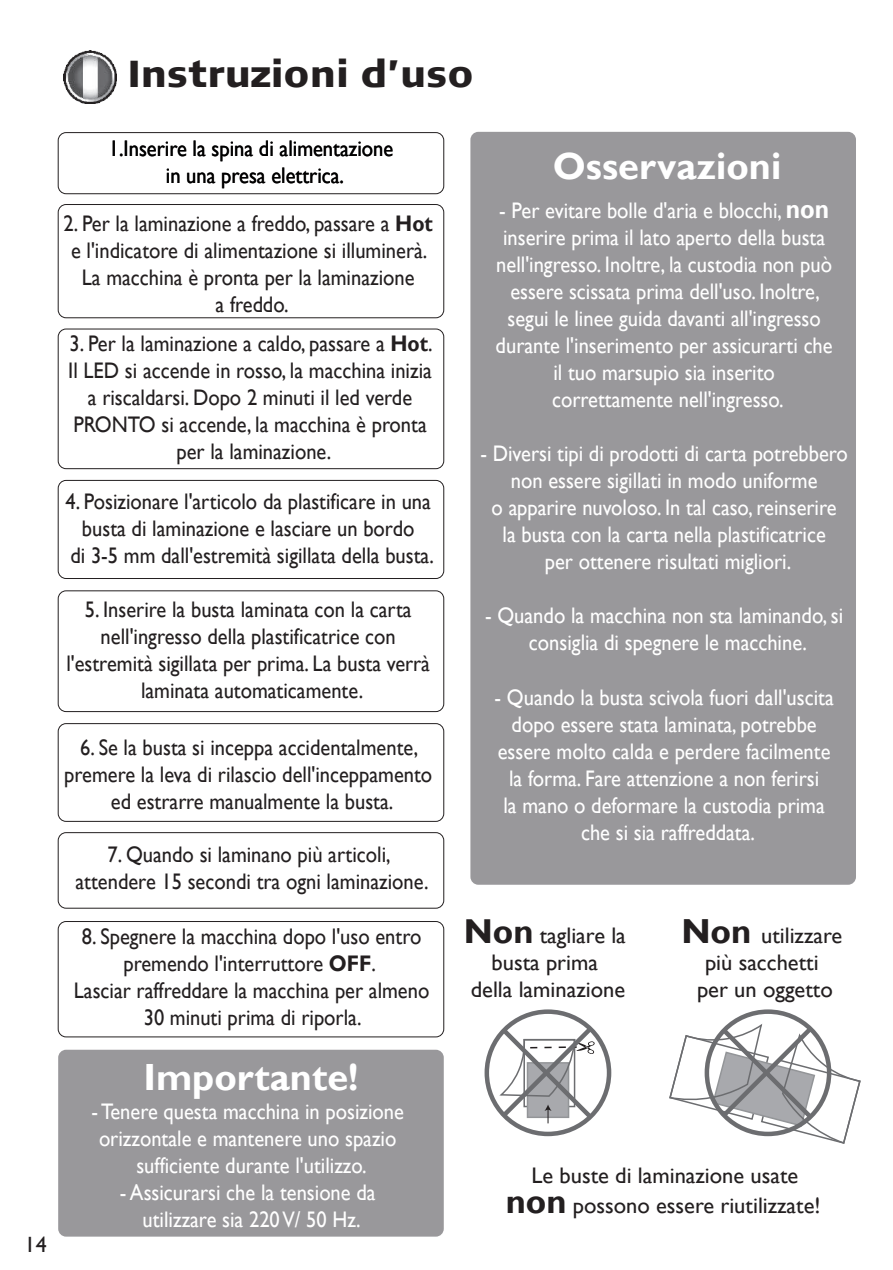
<style>
.page{position:relative;width:893px;height:1270px;background:#fff}
.page>*{position:absolute;margin:0;border:0;box-sizing:border-box;transform-origin:0 0}
.t1{font:700 37.8px "Gill Sans";color:#fff}
.t2{font:900 37.5px "Signa Normal";color:#231f20}
.t3{font:22.5px/27px "Gill Sans";color:#231f20;text-align:center;scale:.91 1}
.t4{font:22.5px/27px "Gill Sans";color:#fff;text-align:center;scale:.91 1}
.t5{font:22.5px/27px "Gill Sans";color:#231f20;text-align:center}
.t6{font:22.05px "Gill Sans";color:#231f20}
.s1{font-weight:700}
.s2{font-weight:700;font-size:27px}
.s3{font-weight:700;font-size:34.5px}
.s4{font-weight:700;font-size:34.65px}
</style>
<div class="page">
<div style="left:58px;top:132px;width:386px;height:62px;border:1px solid #231f20;border-radius:8px"></div>
<div style="left:58px;top:204px;width:386px;height:114px;border:1px solid #231f20;border-radius:8px"></div>
<div style="left:58px;top:329px;width:386px;height:140px;border:1px solid #231f20;border-radius:8px"></div>
<div style="left:58px;top:480px;width:386px;height:99px;border:1px solid #231f20;border-radius:8px"></div>
<div style="left:58px;top:590px;width:386px;height:122px;border:1px solid #231f20;border-radius:8px"></div>
<div style="left:470px;top:132px;width:386px;height:752px;background:#99989b;border-radius:8px"></div>
<div style="left:58px;top:723px;width:386px;height:98px;border:1px solid #231f20;border-radius:8px"></div>
<div style="left:58px;top:832px;width:386px;height:76px;border:1px solid #231f20;border-radius:8px"></div>
<div style="left:58px;top:921px;width:386px;height:116px;border:1px solid #231f20;border-radius:8px"></div>
<div style="left:58px;top:1049px;width:386px;height:187px;background:#99989b;border-radius:8px"></div>
<div style="left:485px;top:1009px;width:126px;height:127px;border:4px solid #6c6d70;border-radius:50%"></div>
<svg style="left:497px;top:1022px;width:99px;height:101px"></svg>
<svg style="left:669px;top:1022px;width:192px;height:122px"></svg>
<img style="left:64px;top:50px;width:53px;height:53px">
<h2 class="t2" style="left:127px;top:50px;width:348px">Instruzioni d’uso</h2>
<p class="t6" style="left:25px;top:1231px;width:24px">14</p>
<p class="t3" style="left:109px;top:135px;width:314px">1.Inserire la spina di alimentazione in una presa elettrica.</p>
<p class="t3" style="left:64px;top:211px;width:407px">2. Per la laminazione a freddo, passare a <span class="s1">Hot </span>e l'indicatore di alimentazione si illuminerà.<br>La macchina è pronta per la laminazione<br>a freddo.</p>
<p class="t3" style="left:68px;top:330px;width:402px">3. Per la laminazione a caldo, passare a <span class="s1">Hot</span>.<br>Il LED si accende in rosso, la macchina inizia a riscaldarsi. Dopo 2 minuti il led verde PRONTO si accende, la macchina è pronta per la laminazione.</p>
<p class="t3" style="left:66px;top:488px;width:406px">4. Posizionare l'articolo da plastificare in una busta di laminazione e lasciare un bordo<br>di 3-5 mm dall'estremità sigillata della busta.</p>
<p class="t3" style="left:66px;top:596px;width:401px">5. Inserire la busta laminata con la carta nell'ingresso della plastificatrice con l'estremità sigillata per prima. La busta verrà laminata automaticamente.</p>
<p class="t3" style="left:64px;top:734px;width:406px">6. Se la busta si inceppa accidentalmente, premere la leva di rilascio dell'inceppamento ed estrarre manualmente la busta.</p>
<p class="t3" style="left:75px;top:841px;width:389px">7. Quando si laminano più articoli, attendere 15 secondi tra ogni laminazione.</p>
<p class="t3" style="left:74px;top:923px;width:392px">8. Spegnere la macchina dopo l'uso entro premendo l'interruttore <span class="s1">OFF</span>.<br>Lasciar raffreddare la macchina per almeno 30 minuti prima di riporla.</p>
<h1 class="t1" style="left:143px;top:1054px;width:217px">Importante!</h1>
<p class="t4" style="left:91px;top:1098px;width:345px">- Tenere questa macchina in posizione orizzontale e mantenere uno spazio sufficiente durante l'utilizzo.</p>
<p class="t4" style="left:120px;top:1179px;width:283px">- Assicurarsi che la tensione da utilizzare sia 220 V/ 50 Hz.</p>
<h1 class="t1" style="left:553px;top:144px;width:230px">Osservazioni</h1>
<p class="t4" style="left:496px;top:198px;width:372px">- Per evitare bolle d'aria e blocchi, <span class="s2">non </span>inserire prima il lato aperto della busta nell'ingresso. Inoltre, la custodia non può essere scissata prima dell'uso. Inoltre, segui le linee guida davanti all'ingresso durante l'inserimento per assicurarti che il tuo marsupio sia inserito correttamente nell'ingresso.</p>
<p class="t4" style="left:480px;top:441px;width:405px">- Diversi tipi di prodotti di carta potrebbero non essere sigillati in modo uniforme<br>o apparire nuvoloso. In tal caso, reinserire<br>la busta con la carta nella plastificatrice<br>per ottenere risultati migliori.</p>
<p class="t4" style="left:485px;top:603px;width:395px">- Quando la macchina non sta laminando, si consiglia di spegnere le macchine.</p>
<p class="t4" style="left:495px;top:684px;width:374px">- Quando la busta scivola fuori dall'uscita dopo essere stata laminata, potrebbe essere molto calda e perdere facilmente la forma. Fare attenzione a non ferirsi<br>la mano o deformare la custodia prima che si sia raffreddata.</p>
<p class="t5" style="left:464px;top:922px;width:164px"><span class="s3">Non</span> tagliare la busta prima<br>della laminazione</p>
<p class="t5" style="left:681px;top:922px;width:162px"><span class="s4">Non</span> utilizzare più sacchetti<br>per un oggetto</p>
<p class="t5" style="left:506px;top:1160px;width:316px;line-height:30px">Le buste di laminazione usate <span class="s3">non</span> possono essere riutilizzate!</p>
</div>
